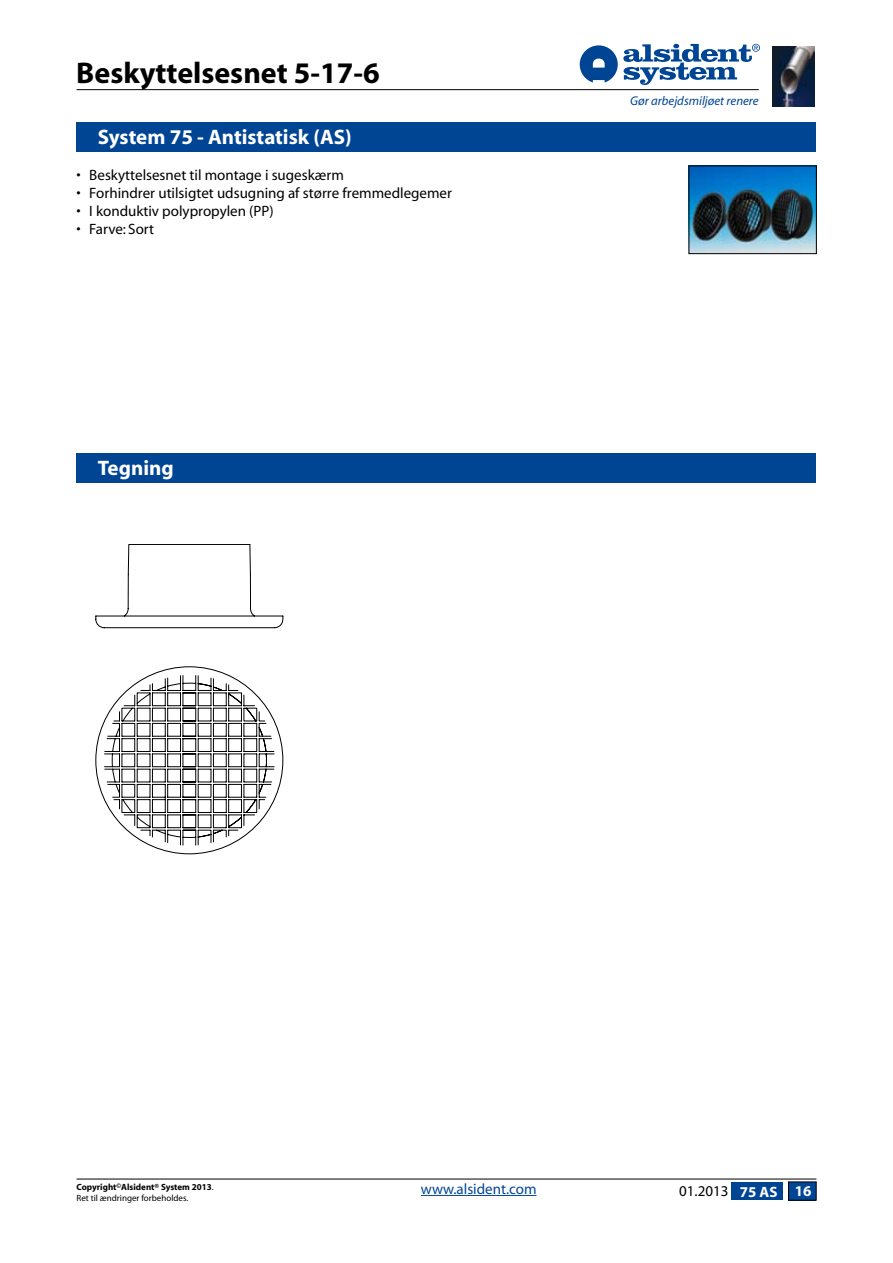
<style>
.page{position:relative;width:893px;height:1263px;background:#fff}
.page>*{position:absolute;margin:0;border:0;box-sizing:border-box;transform-origin:0 0}
.t1{font:700 30px "Myriad";color:#000}
.t2{font:700 21px "Myriad";color:#fff}
.t3{font:15px/18px "Myriad";color:#000}
.t4{font:15px "Myriad";color:#004695}
.t5{font:italic 12.75px "Myriad";color:#004494}
.t6{font:700 9px/10.5px "Myriad";color:#000}
.s1{font-weight:400}
.s2{font-weight:700;color:#fff}
</style>
<div class="page">
<svg style="left:580px;top:44px;width:180px;height:41px"></svg>
<img style="left:772px;top:47px;width:43px;height:60px">
<hr style="left:77px;top:89px;width:682px;height:1px;background:#000">
<hr style="left:77px;top:1179px;width:739px;height:1px;background:#000">
<div style="left:788px;top:1182px;width:28px;height:18px;background:#004695"></div>
<hr style="left:421px;top:1195px;width:115px;height:1px;background:#004695">
<img style="left:691px;top:168px;width:123px;height:84px">
<div style="left:689px;top:166px;width:127px;height:88px;border:1px solid #000"></div>
<div style="left:731px;top:1182px;width:52px;height:18px;background:#004494"></div>
<svg style="left:96px;top:544px;width:187px;height:310px"></svg>
<div style="left:77px;top:453px;width:739px;height:30px;background:#004494"></div>
<div style="left:77px;top:122px;width:739px;height:29px;background:#004494"></div>
<h1 class="t1" style="left:76px;top:57px;width:305px">Beskyttelsesnet 5-1 7-6</h1>
<p class="t3" style="left:77px;top:167px;width:6px;text-align:justify">• • • •</p>
<h2 class="t2" style="left:98px;top:126px;width:255px">System 75 - Antistatisk (AS)</h2>
<p class="t3" style="left:89px;top:167px;width:364px">Beskyttelsesnet til montage i sugeskærm<br>Forhindrer utilsigtet udsugning af større fremmedlegemer I konduktiv polypropylen (PP)<br>Farve: Sort</p>
<h2 class="t2" style="left:98px;top:458px;width:77px">Tegning</h2>
<p class="t5" style="left:630px;top:94px;width:130px">Gør arbejdsmiljøet renere</p>
<p class="t6" style="left:77px;top:1182px;width:139px">Copyright<sup>©</sup>Alsident® System 201 3<span class="s1">.<br>Ret til ændringer forbeholdes.</span></p>
<p class="t4" style="left:421px;top:1181px;width:117px">www.alsident.com</p>
<p class="t3" style="left:679px;top:1182px;width:134px">01.2013 <span class="s2">75 AS 1 6</span></p>
</div>
